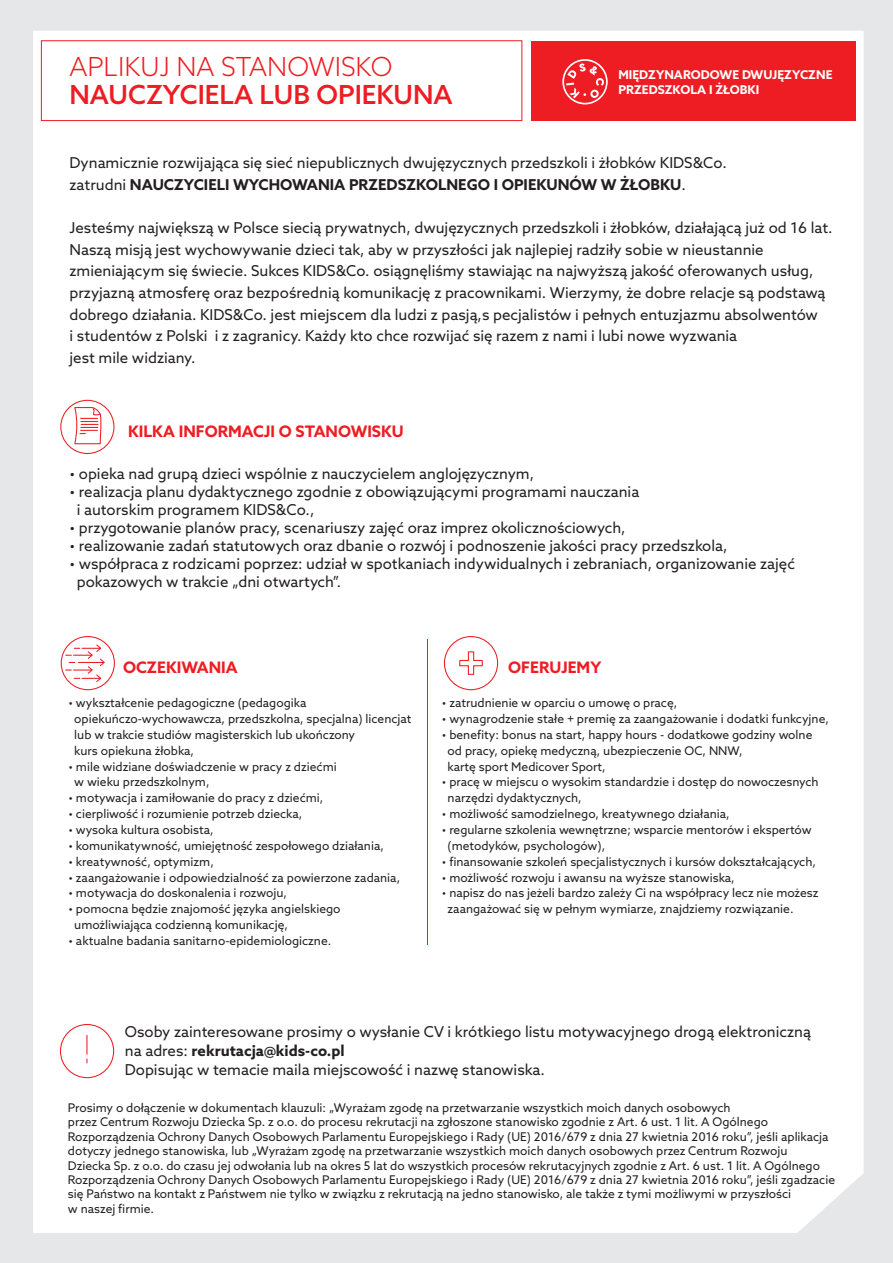
<style>
.page{position:relative;width:893px;height:1263px;background:#e6e7e9}
.page>*{position:absolute;margin:0;border:0;box-sizing:border-box;transform-origin:0 0}
.t1{font:500 26.25px "Azo Sans";color:#ee1d23}
.t2{font:300 26.25px "Azo Sans";color:#ee1d23}
.t3{font:700 15.9px "Azo Sans";color:#ee1d23}
.t4{font:15px/21.6px "Azo Sans";color:#231f20}
.t5{font:700 12.15px/14.5px "Azo Sans";color:#fff}
.t6{font:12px/15.9px "Azo Sans";color:#231f20}
.s1{font-weight:700}
</style>
<div class="page">
<div style="left:33px;top:31px;width:831px;height:1202px;background:#fff"></div>
<div style="left:531px;top:41px;width:325px;height:80px;background:#ee1d23"></div>
<div style="left:41px;top:40px;width:481px;height:81px;background:#fff;border:1px solid #ee1d23"></div>
<svg style="left:562px;top:59px;width:46px;height:46px"></svg>
<hr style="left:427px;top:639px;width:1px;height:305px;background:#ee1d23">
<div style="left:60px;top:1024px;width:54px;height:54px;background:#fff;border:1px solid #ee1d23;border-radius:50%"></div>
<div style="left:60px;top:400px;width:54px;height:54px;background:#fff;border:1px solid #ee1d23;border-radius:50%"></div>
<div style="left:444px;top:636px;width:54px;height:54px;background:#fff;border:1px solid #ee1d23;border-radius:50%"></div>
<svg style="left:61px;top:636px;width:54px;height:54px"></svg>
<svg style="left:86px;top:1035px;width:1px;height:28px"></svg>
<svg style="left:74px;top:407px;width:28px;height:38px"></svg>
<svg style="left:459px;top:651px;width:24px;height:24px"></svg>
<svg style="left:66px;top:643px;width:40px;height:40px;background:#fce1e2"></svg>
<h1 class="t2" style="left:69px;top:56px;width:324px">APLIKUJ NA STANOWISKO</h1>
<h1 class="t1" style="left:69px;top:84px;width:385px">NAUCZYCIELA LUB OPIEKUNA</h1>
<p class="t5" style="left:618px;top:68px;width:216px">MIĘDZYNARODOWE DWUJĘZYCZNE<br>PRZEDSZKOLA I ŻŁOBKI</p>
<p class="t4" style="left:70px;top:153px;width:659px">Dynamicznie rozwijająca się sieć niepublicznych dwujęzycznych przedszkoli i żłobków KIDS&amp;Co. zatrudni <span class="s1">NAUCZYCIELI WYCHOWANIA PRZEDSZKOLNEGO I OPIEKUNÓW W ŻŁOBKU</span>.</p>
<p class="t4" style="left:69px;top:218px;width:765px">Jesteśmy największą w Polsce siecią prywatnych, dwujęzycznych przedszkoli i żłobków, działającą już od 16 lat.<br>Naszą misją jest wychowywanie dzieci tak, aby w przyszłości jak najlepiej radziły sobie w nieustannie zmieniającym się świecie. Sukces KIDS&amp;Co. osiągnęliśmy stawiając na najwyższą jakość oferowanych usług, przyjazną atmosferę oraz bezpośrednią komunikację z pracownikami. Wierzymy, że dobre relacje są podstawą dobrego działania. KIDS&amp;Co. jest miejscem dla ludzi z pasją,s pecjalistów i pełnych entuzjazmu absolwentów<br>i studentów z Polski i z zagranicy. Każdy kto chce rozwijać się razem z nami i lubi nowe wyzwania<br>jest mile widziany.</p>
<h2 class="t3" style="left:128px;top:424px;width:277px">KILKA INFORMACJI O STANOWISKU</h2>
<p class="t4" style="left:70px;top:464px;width:466px">• opieka nad grupą dzieci wspólnie z nauczycielem anglojęzycznym,</p>
<p class="t4" style="left:77px;top:484px;width:564px;line-height:18px;text-indent:-7px">• realizacja planu dydaktycznego zgodnie z obowiązującymi programami nauczania i autorskim programem KIDS&amp;Co.,</p>
<p class="t4" style="left:70px;top:518px;width:558px">• przygotowanie planów pracy, scenariuszy zajęć oraz imprez okolicznościowych,</p>
<p class="t4" style="left:70px;top:536px;width:659px">• realizowanie zadań statutowych oraz dbanie o rozwój i podnoszenie jakości pracy przedszkola,</p>
<p class="t4" style="left:77px;top:556px;width:720px;line-height:18px;text-indent:-7px">• współpraca z rodzicami poprzez: udział w spotkaniach indywidualnych i zebraniach, organizowanie zajęć pokazowych w trakcie „dni otwartych”.</p>
<h2 class="t3" style="left:123px;top:660px;width:116px">OCZEKIWANIA</h2>
<h2 class="t3" style="left:508px;top:660px;width:95px">OFERUJEMY</h2>
<p class="t6" style="left:74px;top:696px;width:339px;text-indent:-6px">• wykształcenie pedagogiczne (pedagogika opiekuńczo-wychowawcza, przedszkolna, specjalna) licencjat lub w trakcie studiów magisterskich lub ukończony<br>kurs opiekuna żłobka,</p>
<p class="t6" style="left:74px;top:759px;width:264px;text-indent:-6px">• mile widziane doświadczenie w pracy z dziećmi w wieku przedszkolnym,</p>
<p class="t6" style="left:68px;top:791px;width:256px">• motywacja i zamiłowanie do pracy z dziećmi,</p>
<p class="t6" style="left:68px;top:807px;width:235px">• cierpliwość i rozumienie potrzeb dziecka,</p>
<p class="t6" style="left:68px;top:823px;width:147px">• wysoka kultura osobista,</p>
<p class="t6" style="left:68px;top:839px;width:317px">• komunikatywność, umiejętność zespołowego działania,</p>
<p class="t6" style="left:68px;top:854px;width:147px">• kreatywność, optymizm,</p>
<p class="t6" style="left:68px;top:870px;width:333px">• zaangażowanie i odpowiedzialność za powierzone zadania,</p>
<p class="t6" style="left:68px;top:886px;width:220px">• motywacja do doskonalenia i rozwoju,</p>
<p class="t6" style="left:74px;top:902px;width:268px;text-indent:-6px">• pomocna będzie znajomość języka angielskiego umożliwiająca codzienną komunikację,</p>
<p class="t6" style="left:68px;top:934px;width:264px">• aktualne badania sanitarno-epidemiologiczne.</p>
<p class="t6" style="left:442px;top:696px;width:237px">• zatrudnienie w oparciu o umowę o pracę,</p>
<p class="t6" style="left:442px;top:712px;width:389px">• wynagrodzenie stałe + premię za zaangażowanie i dodatki funkcyjne,</p>
<p class="t6" style="left:448px;top:728px;width:366px;text-indent:-6px">• benefity: bonus na start, happy hours - dodatkowe godziny wolne od pracy, opiekę medyczną, ubezpieczenie OC, NNW,<br>kartę sport Medicover Sport,</p>
<p class="t6" style="left:448px;top:775px;width:372px;text-indent:-6px">• pracę w miejscu o wysokim standardzie i dostęp do nowoczesnych narzędzi dydaktycznych,</p>
<p class="t6" style="left:442px;top:807px;width:289px">• możliwość samodzielnego, kreatywnego działania,</p>
<p class="t6" style="left:448px;top:823px;width:365px;text-indent:-6px">• regularne szkolenia wewnętrzne; wsparcie mentorów i ekspertów (metodyków, psychologów),</p>
<p class="t6" style="left:442px;top:854px;width:376px">• finansowanie szkoleń specjalistycznych i kursów dokształcających,</p>
<p class="t6" style="left:442px;top:870px;width:294px">• możliwość rozwoju i awansu na wyższe stanowiska,</p>
<p class="t6" style="left:448px;top:886px;width:372px;text-indent:-6px">• napisz do nas jeżeli bardzo zależy Ci na współpracy lecz nie możesz zaangażować się w pełnym wymiarze, znajdziemy rozwiązanie.</p>
<p class="t4" style="left:125px;top:1023px;width:688px;line-height:19.5px">Osoby zainteresowane prosimy o wysłanie CV i krótkiego listu motywacyjnego drogą elektroniczną na adres: <span class="s1">rekrutacja@kids-co.pl<br></span>Dopisując w temacie maila miejscowość i nazwę stanowiska.</p>
<p class="t6" style="left:68px;top:1101px;width:769px;line-height:14.4px">Prosimy o dołączenie w dokumentach klauzuli: „Wyrażam zgodę na przetwarzanie wszystkich moich danych osobowych<br>przez Centrum Rozwoju Dziecka Sp. z o.o. do procesu rekrutacji na zgłoszone stanowisko zgodnie z Art. 6 ust. 1 lit. A Ogólnego Rozporządzenia Ochrony Danych Osobowych Parlamentu Europejskiego i Rady (UE) 2016/679 z dnia 27 kwietnia 2016 roku”, jeśli aplikacja dotyczy jednego stanowiska, lub „Wyrażam zgodę na przetwarzanie wszystkich moich danych osobowych przez Centrum Rozwoju<br>Dziecka Sp. z o.o. do czasu jej odwołania lub na okres 5 lat do wszystkich procesów rekrutacyjnych zgodnie z Art. 6 ust. 1 lit. A Ogólnego Rozporządzenia Ochrony Danych Osobowych Parlamentu Europejskiego i Rady (UE) 2016/679 z dnia 27 kwietnia 2016 roku”, jeśli zgadzacie się Państwo na kontakt z Państwem nie tylko w związku z rekrutacją na jedno stanowisko, ale także z tymi możliwymi w przyszłości<br>w naszej firmie.</p>
</div>
